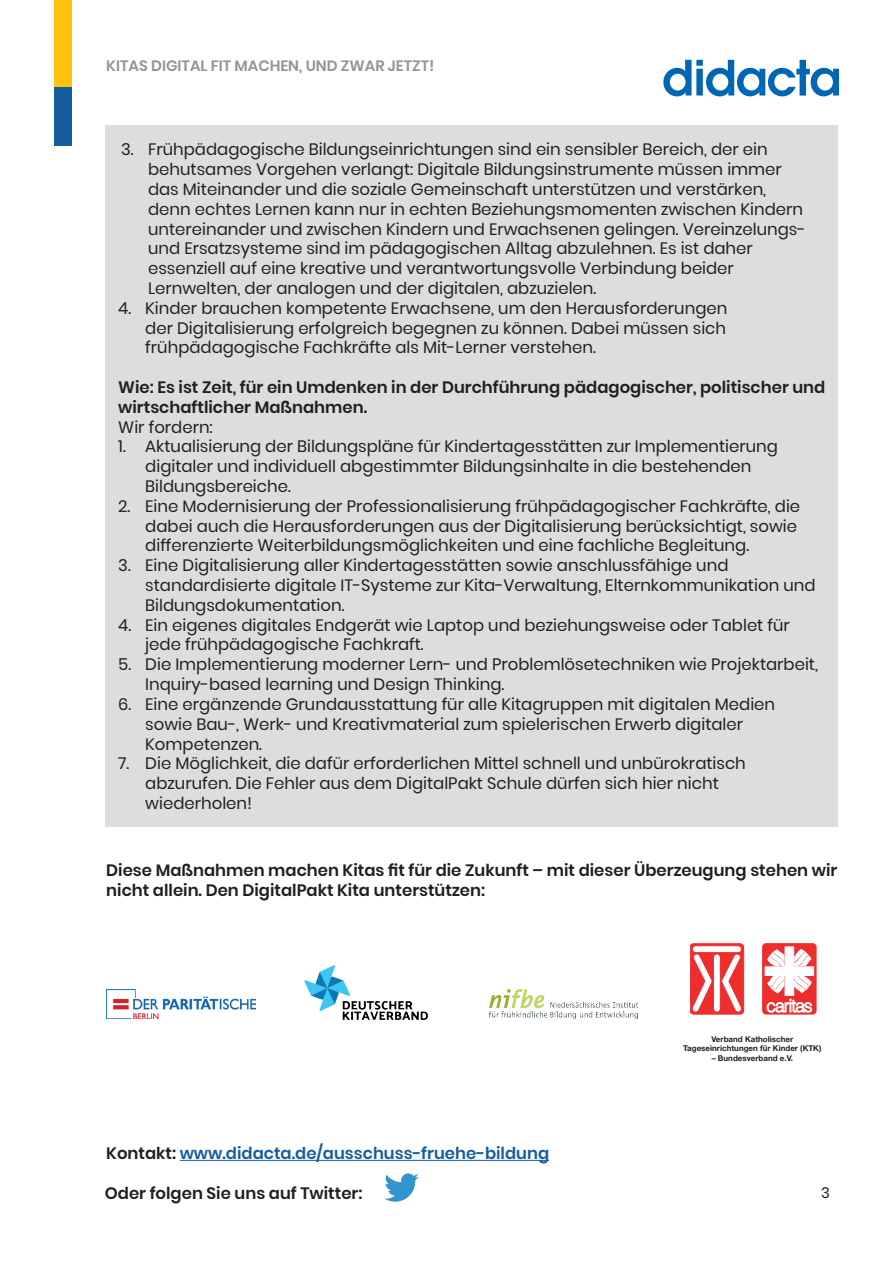
<style>
.page{position:relative;width:893px;height:1263px;background:#fff}
.page>*{position:absolute;margin:0;border:0;box-sizing:border-box;transform-origin:0 0}
.t1{font:16.5px/19.8px "Poppins";color:#231f20}
.t2{font:600 16.5px/19.8px "Poppins";color:#231f20}
.t3{font:600 16.5px "Poppins";color:#175d9e}
.t4{font:600 15px "Poppins";color:#939598}
.t5{font:15px "Poppins";color:#231f20}
.t6{font:700 7.95px/9.6px "Helvetica Neue LT Std";color:#231f20;text-align:center}
.s1{color:#231f20}
</style>
<div class="page">
<svg style="left:663px;top:60px;width:176px;height:36px"></svg>
<div style="left:106px;top:125px;width:732px;height:701px;background:#dcdddf"></div>
<div style="left:54px;top:0;width:17px;height:87px;background:#fec210"></div>
<div style="left:54px;top:87px;width:17px;height:59px;background:#175d9e"></div>
<hr style="left:180px;top:1160px;width:369px;height:1px;background:#175d9e">
<img style="left:304px;top:965px;width:124px;height:55px">
<img style="left:489px;top:989px;width:149px;height:29px">
<svg style="left:762px;top:943px;width:55px;height:72px"></svg>
<svg style="left:690px;top:944px;width:54px;height:70px"></svg>
<img style="left:385px;top:1173px;width:34px;height:28px">
<img style="left:106px;top:989px;width:149px;height:29px">
<p class="t4" style="left:106px;top:57px;width:329px">KITAS DIGITAL FIT MACHEN, UND ZWAR JETZT!</p>
<p class="t1" style="left:148px;top:140px;width:659px;text-indent:-27px">3. Frühpädagogische Bildungseinrichtungen sind ein sensibler Bereich, der ein behutsames Vorgehen verlangt: Digitale Bildungsinstrumente müssen immer das Miteinander und die soziale Gemeinschaft unterstützen und verstärken, denn echtes Lernen kann nur in echten Beziehungsmomenten zwischen Kindern untereinander und zwischen Kindern und Erwachsenen gelingen. Vereinzelungs&shy;und Ersatzsysteme sind im pädagogischen Alltag abzulehnen. Es ist daher essenziell auf eine kreative und verantwortungsvolle Verbindung beider Lernwelten, der analogen und der digitalen, abzuzielen.</p>
<p class="t1" style="left:145px;top:298px;width:584px;text-align:justify;text-indent:-27px">4. Kinder brauchen kompetente Erwachsene, um den Herausforderungen der Digitalisierung erfolgreich begegnen zu können. Dabei müssen sich frühpädagogische Fachkräfte als Mit-Lerner verstehen.</p>
<p class="t2" style="left:118px;top:377px;width:709px">Wie: Es ist Zeit, für ein Umdenken in der Durchführung pädagogischer, politischer und wirtschaftlicher Maßnahmen.</p>
<p class="t1" style="left:118px;top:417px;width:96px">Wir fordern:</p>
<p class="t1" style="left:145px;top:437px;width:634px;text-indent:-27px">1. Aktualisierung der Bildungspläne für Kindertagesstätten zur Implementierung digitaler und individuell abgestimmter Bildungsinhalte in die bestehenden<br>Bildungsbereiche.</p>
<p class="t1" style="left:145px;top:496px;width:656px;text-indent:-27px">2. Eine Modernisierung der Professionalisierung frühpädagogischer Fachkräfte, die dabei auch die Herausforderungen aus der Digitalisierung berücksichtigt, sowie differenzierte Weiterbildungsmöglichkeiten und eine fachliche Begleitung.</p>
<p class="t1" style="left:145px;top:556px;width:672px;text-indent:-27px">3. Eine Digitalisierung aller Kindertagesstätten sowie anschlussfähige und standardisierte digitale IT-Systeme zur Kita-Verwaltung, Elternkommunikation und<br>Bildungsdokumentation.</p>
<p class="t1" style="left:145px;top:615px;width:646px;text-indent:-27px">4. Ein eigenes digitales Endgerät wie Laptop und beziehungsweise oder Tablet für jede frühpädagogische Fachkraft.</p>
<p class="t1" style="left:145px;top:655px;width:674px;text-indent:-27px">5. Die Implementierung moderner Lern- und Problemlösetechniken wie Projektarbeit,<br>Inquiry-based learning und Design Thinking.</p>
<p class="t1" style="left:145px;top:694px;width:631px;text-indent:-27px">6. Eine ergänzende Grundausstattung für alle Kitagruppen mit digitalen Medien sowie Bau-, Werk- und Kreativmaterial zum spielerischen Erwerb digitaler<br>Kompetenzen.</p>
<p class="t1" style="left:145px;top:754px;width:602px;text-indent:-27px">7. Die Möglichkeit, die dafür erforderlichen Mittel schnell und unbürokratisch abzurufen. Die Fehler aus dem DigitalPakt Schule dürfen sich hier nicht wiederholen!</p>
<p class="t2" style="left:106px;top:861px;width:732px">Diese Maßnahmen machen Kitas fit für die Zukunft – mit dieser Überzeugung stehen wir nicht allein. Den DigitalPakt Kita unterstützen:</p>
<p class="t3" style="left:106px;top:1144px;width:444px"><span class="s1">Kontakt:</span> www.didacta.de/ausschuss-fruehe-bildung</p>
<p class="t2" style="left:105px;top:1183px;width:259px">Oder folgen Sie uns auf Twitter:</p>
<p class="t6" style="left:683px;top:1034px;width:140px">Verband Katholischer<br>Tageseinrichtungen für Kinder (KTK)</p>
<p class="t6" style="left:712px;top:1053px;width:83px">– Bundesverband e.V.</p>
<p class="t5" style="left:821px;top:1184px;width:10px">3</p>
</div>
